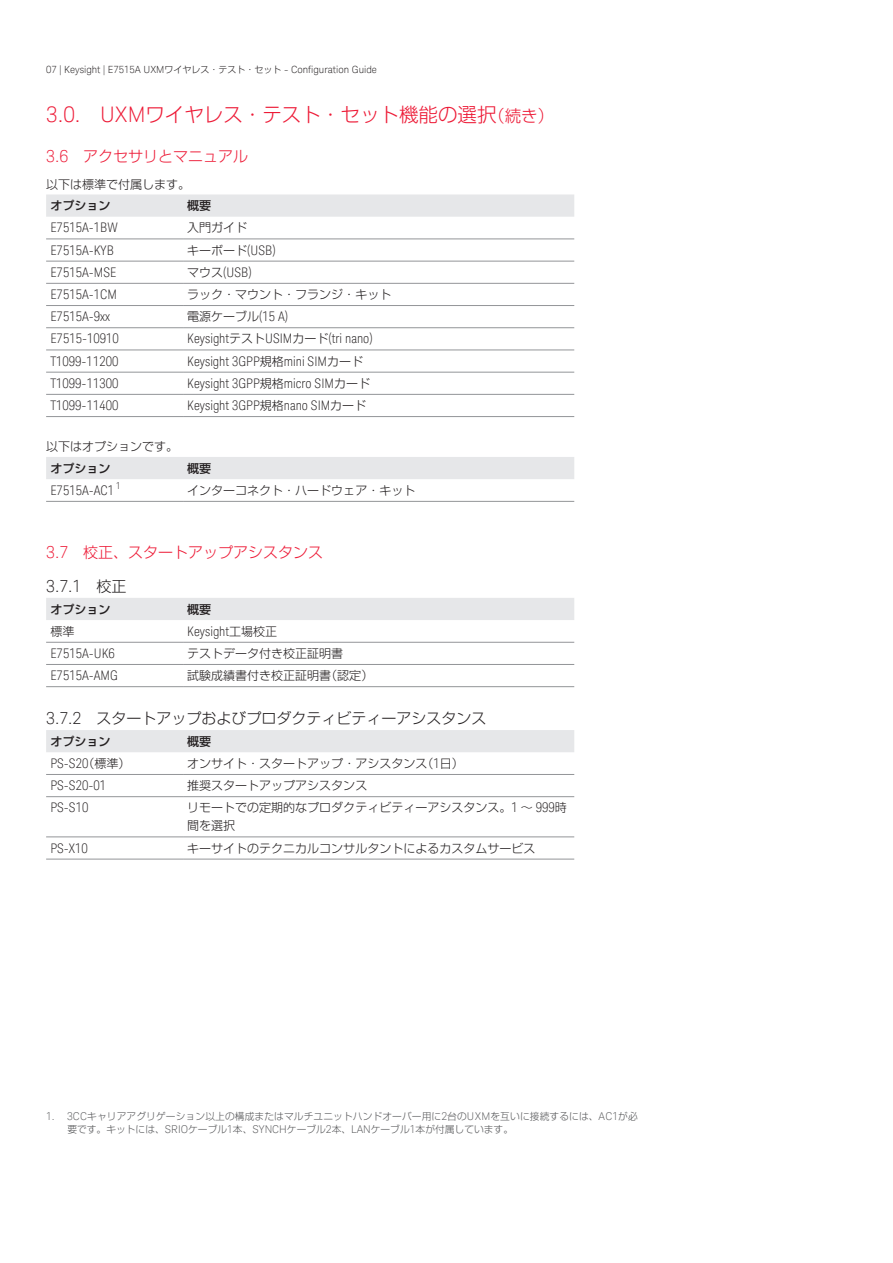
<style>
.page{position:relative;width:893px;height:1263px;background:#fff}
.page>*{position:absolute;margin:0;border:0;box-sizing:border-box;transform-origin:0 0}
.t1{font:300 19.5px "Shin Go Pro";color:#ed1a36}
.t2{font:300 16.5px "Keysight Sans";color:#231f20}
.t3{font:300 15px "Shin Go Pro";color:#ed1a36}
.t4{font:300 15px "Shin Go Pro";color:#231f20}
.t5{font:300 condensed 13.2px "Keysight Sans";color:#231f20}
.t6{font:300 12px/18px "Shin Go Pro";color:#231f20}
.t7{font:500 12px "Shin Go Pro";color:#231f20}
.t8{font:300 9.9px "Keysight Sans";color:#231f20}
.t9{font:300 9.75px/13.5px "Shin Go Pro";letter-spacing:.01em;color:#57585a}
.s1{font-family:"Shin Go Pro";font-size:9px}
.s2{font-family:"Keysight Sans";font-size:21.45px}
.s3{font-size:16.5px}
.s4{font-family:"Keysight Sans";font-size:16.5px}
.s5{font-family:"Keysight Sans";font-stretch:condensed;font-size:13.2px}
.s6{font-family:"Shin Go Pro";font-stretch:normal;font-size:12px}
.s7{font-family:"Shin Go Pro";font-size:15px}
.s8{font-family:"Keysight Sans";font-size:10.8px}
</style>
<div class="page">
<div style="left:46px;top:194px;width:528px;height:23px;background:#e6e7e9"></div>
<hr style="left:46px;top:239px;width:137px;height:1px;background:#939598">
<hr style="left:183px;top:239px;width:391px;height:1px;background:#939598">
<hr style="left:46px;top:261px;width:137px;height:1px;background:#939598">
<hr style="left:183px;top:261px;width:391px;height:1px;background:#939598">
<hr style="left:46px;top:283px;width:137px;height:1px;background:#939598">
<hr style="left:183px;top:283px;width:391px;height:1px;background:#939598">
<hr style="left:46px;top:305px;width:137px;height:1px;background:#939598">
<hr style="left:183px;top:305px;width:391px;height:1px;background:#939598">
<hr style="left:46px;top:327px;width:137px;height:1px;background:#939598">
<hr style="left:183px;top:327px;width:391px;height:1px;background:#939598">
<hr style="left:46px;top:350px;width:137px;height:1px;background:#939598">
<hr style="left:183px;top:350px;width:391px;height:1px;background:#939598">
<hr style="left:46px;top:372px;width:137px;height:1px;background:#939598">
<hr style="left:183px;top:372px;width:391px;height:1px;background:#939598">
<hr style="left:46px;top:394px;width:137px;height:1px;background:#939598">
<hr style="left:46px;top:416px;width:137px;height:1px;background:#939598">
<hr style="left:183px;top:394px;width:391px;height:1px;background:#939598">
<hr style="left:183px;top:416px;width:391px;height:1px;background:#939598">
<div style="left:46px;top:457px;width:528px;height:22px;background:#e6e7e9"></div>
<hr style="left:46px;top:501px;width:137px;height:1px;background:#939598">
<hr style="left:183px;top:501px;width:391px;height:1px;background:#939598">
<div style="left:46px;top:598px;width:528px;height:22px;background:#e6e7e9"></div>
<hr style="left:46px;top:642px;width:137px;height:1px;background:#939598">
<hr style="left:183px;top:642px;width:391px;height:1px;background:#939598">
<hr style="left:46px;top:664px;width:137px;height:1px;background:#939598">
<hr style="left:46px;top:686px;width:137px;height:1px;background:#939598">
<hr style="left:183px;top:664px;width:391px;height:1px;background:#939598">
<hr style="left:183px;top:686px;width:391px;height:1px;background:#939598">
<div style="left:46px;top:730px;width:528px;height:22px;background:#e6e7e9"></div>
<hr style="left:46px;top:774px;width:137px;height:1px;background:#939598">
<hr style="left:183px;top:774px;width:391px;height:1px;background:#939598">
<hr style="left:46px;top:796px;width:137px;height:1px;background:#939598">
<hr style="left:183px;top:796px;width:391px;height:1px;background:#939598">
<hr style="left:46px;top:836px;width:137px;height:1px;background:#939598">
<hr style="left:46px;top:859px;width:137px;height:1px;background:#939598">
<hr style="left:183px;top:836px;width:391px;height:1px;background:#939598">
<hr style="left:183px;top:859px;width:391px;height:1px;background:#939598">
<p class="t8" style="left:46px;top:64px;width:332px">07 | Keysight | E7515A UXM<span class="s1">ワイヤレス・テスト・セット</span> - Configuration Guide</p>
<h1 class="t1" style="left:46px;top:98px;width:510px"><span class="s2">3.0. UXM</span>ワイヤレス・テスト・セット機能の選択<span class="s3">（続き）</span></h1>
<p class="t3" style="left:46px;top:144px;width:204px"><span class="s4">3.6</span>　アクセサリとマニュアル</p>
<p class="t6" style="left:46px;top:174px;width:145px">以下は標準で付属します。</p>
<p class="t7" style="left:50px;top:196px;width:61px">オプション</p>
<p class="t7" style="left:187px;top:196px;width:25px">概要</p>
<p class="t5" style="left:50px;top:220px;width:69px">E7515A-1BW</p>
<p class="t6" style="left:187px;top:217px;width:61px">入門ガイド</p>
<p class="t5" style="left:50px;top:242px;width:65px">E7515A-KYB</p>
<p class="t6" style="left:187px;top:240px;width:90px">キーボード<span class="s5">(USB)</span></p>
<p class="t5" style="left:50px;top:264px;width:67px">E7515A-MSE</p>
<p class="t5" style="left:187px;top:264px;width:66px"><span class="s6">マウス</span>(USB)</p>
<p class="t5" style="left:50px;top:286px;width:68px">E7515A-1CM</p>
<p class="t6" style="left:187px;top:284px;width:205px">ラック・マウント・フランジ・キット</p>
<p class="t5" style="left:50px;top:309px;width:61px">E7515A-9xx</p>
<p class="t6" style="left:187px;top:306px;width:102px">電源ケーブル<span class="s5">(15 A)</span></p>
<p class="t5" style="left:50px;top:331px;width:70px">E7515-10910</p>
<p class="t5" style="left:187px;top:331px;width:187px">Keysight<span class="s6">テスト</span>USIM<span class="s6">カード</span>(tri nano)</p>
<p class="t5" style="left:50px;top:353px;width:70px">T1099-11200</p>
<p class="t5" style="left:187px;top:353px;width:177px">Keysight 3GPP<span class="s6">規格</span>mini SIM<span class="s6">カード</span></p>
<p class="t5" style="left:50px;top:375px;width:70px">T1099-11300</p>
<p class="t5" style="left:187px;top:375px;width:184px">Keysight 3GPP<span class="s6">規格</span>micro SIM<span class="s6">カード</span></p>
<p class="t5" style="left:50px;top:397px;width:70px">T1099-11400</p>
<p class="t5" style="left:187px;top:397px;width:180px">Keysight 3GPP<span class="s6">規格</span>nano SIM<span class="s6">カード</span></p>
<p class="t6" style="left:46px;top:436px;width:133px">以下はオプションです。</p>
<p class="t7" style="left:50px;top:458px;width:61px">オプション</p>
<p class="t7" style="left:187px;top:458px;width:25px">概要</p>
<p class="t5" style="left:50px;top:482px;width:72px">E7515A-AC1 <sup>1</sup></p>
<p class="t6" style="left:187px;top:480px;width:229px">インターコネクト・ハードウェア・キット</p>
<p class="t3" style="left:46px;top:539px;width:279px"><span class="s4">3.7</span>　校正、スタートアップアシスタンス</p>
<p class="t2" style="left:46px;top:576px;width:82px">3.7.1<span class="s7">　校正</span></p>
<p class="t7" style="left:50px;top:599px;width:61px">オプション</p>
<p class="t7" style="left:187px;top:599px;width:25px">概要</p>
<p class="t6" style="left:50px;top:621px;width:25px">標準</p>
<p class="t5" style="left:187px;top:623px;width:91px">Keysight<span class="s6">工場校正</span></p>
<p class="t5" style="left:50px;top:645px;width:66px">E7515A-UK6</p>
<p class="t6" style="left:187px;top:643px;width:157px">テストデータ付き校正証明書</p>
<p class="t5" style="left:50px;top:668px;width:69px">E7515A-AMG</p>
<p class="t6" style="left:187px;top:665px;width:187px">試験成績書付き校正証明書（認定）</p>
<p class="t4" style="left:46px;top:706px;width:442px"><span class="s4">3.7.2</span>　スタートアップおよびプロダクティビティーアシスタンス</p>
<p class="t7" style="left:50px;top:731px;width:61px">オプション</p>
<p class="t7" style="left:187px;top:731px;width:25px">概要</p>
<p class="t5" style="left:50px;top:755px;width:82px">PS-S20<span class="s6">（標準）</span></p>
<p class="t6" style="left:187px;top:753px;width:278px">オンサイト・スタートアップ・アシスタンス（<span class="s5">1</span>日）</p>
<p class="t5" style="left:50px;top:778px;width:57px">PS-S20-01</p>
<p class="t6" style="left:187px;top:775px;width:181px">推奨スタートアップアシスタンス</p>
<p class="t5" style="left:50px;top:800px;width:40px">PS-S10</p>
<p class="t6" style="left:187px;top:797px;width:381px">リモートでの定期的なプロダクティビティーアシスタンス。<span class="s5">1</span> ～ <span class="s5">999</span>時間を選択</p>
<p class="t5" style="left:50px;top:840px;width:39px">PS-X10</p>
<p class="t6" style="left:187px;top:837px;width:349px">キーサイトのテクニカルコンサルタントによるカスタムサービス</p>
<p class="t9" style="left:67px;top:1108px;width:572px;text-indent:-21px"><span class="s8">1. 3CC</span>キャリアアグリゲーション以上の構成またはマルチユニットハンドオーバー用に<span class="s8">2</span>台の<span class="s8">UXM</span>を互いに接続するには、<span class="s8">AC1</span>が必要です。キットには、<span class="s8">SRIO</span>ケーブル<span class="s8">1</span>本、<span class="s8">SYNCH</span>ケーブル<span class="s8">2</span>本、<span class="s8">LAN</span>ケーブル<span class="s8">1</span>本が付属しています。</p>
</div>
